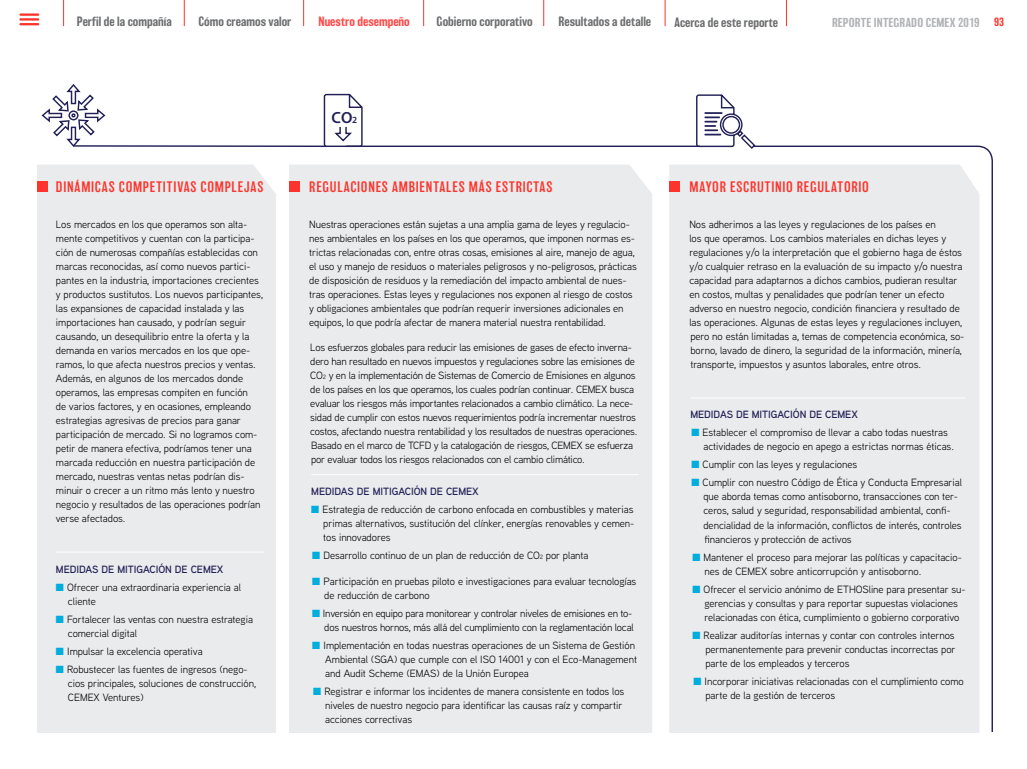
<style>
.page{position:relative;width:1027px;height:769px;background:#fff}
.page>*{position:absolute;margin:0;border:0;box-sizing:border-box;transform-origin:0 0}
.t1{font:600 16.2px "Myriad Pro";color:#222157}
.T1{font:300 14px "Balboa";letter-spacing:.06em;color:#fd342d}
.t2{font:500 12.5px "Balboa";color:#6d6e70}
.t3{font:500 12.5px "Balboa";color:#fe4948}
.t4{font:500 12px "Balboa";letter-spacing:.015em;color:#b1b3b6}
.texto_gral{font:10.5px/14px "Aaux Next";letter-spacing:-.005em;color:#000}
.texto_gral-2{font:600 10.5px "Aaux Next";letter-spacing:-.005em;color:#222157}
.s1{font-size:11px;color:#fd342d}
.s2{font-size:9.4px}
.s3{color:#00addc}
.s4{font-size:6.1px}
</style>
<div class="page">
<hr style="left:19px;top:13px;width:20px;height:3px;background:#fd342d">
<hr style="left:19px;top:18px;width:20px;height:3px;background:#fd342d">
<hr style="left:19px;top:23px;width:20px;height:2px;background:#fd342d">
<svg style="left:184px;top:0;width:1px;height:26px"></svg>
<svg style="left:63px;top:0;width:1px;height:26px"></svg>
<svg style="left:303px;top:0;width:1px;height:26px"></svg>
<svg style="left:423px;top:0;width:1px;height:26px"></svg>
<svg style="left:543px;top:0;width:1px;height:26px"></svg>
<svg style="left:664px;top:0;width:1px;height:26px"></svg>
<hr style="left:346px;top:145px;width:353px;height:2px;background:#222157">
<svg style="left:751px;top:145px;width:242px;height:588px"></svg>
<div style="left:37px;top:165px;width:239px;height:567px;background:#eaebec"></div>
<div style="left:289px;top:165px;width:363px;height:567px;background:#eaebec"></div>
<div style="left:669px;top:164px;width:310px;height:568px;background:#eaebec"></div>
<hr style="left:56px;top:551px;width:208px;height:1px;background:#fff">
<hr style="left:311px;top:474px;width:327px;height:1px;background:#fff">
<hr style="left:690px;top:397px;width:275px;height:1px;background:#fff">
<div style="left:289px;top:181px;width:10px;height:11px;background:#fd342d"></div>
<div style="left:37px;top:181px;width:10px;height:11px;background:#fd342d"></div>
<div style="left:669px;top:181px;width:10px;height:11px;background:#fd342d"></div>
<svg style="left:695px;top:94px;width:61px;height:56px"></svg>
<svg style="left:41px;top:84px;width:322px;height:63px"></svg>
<p class="t2" style="left:77px;top:14px;width:96px">Perfil de la compañía</p>
<p class="t2" style="left:198px;top:15px;width:94px">Cómo creamos valor</p>
<p class="t3" style="left:318px;top:14px;width:93px">Nuestro desempeño</p>
<p class="t2" style="left:436px;top:14px;width:98px">Gobierno corporativo</p>
<p class="t2" style="left:558px;top:14px;width:94px">Resultados a detalle</p>
<p class="t2" style="left:674px;top:15px;width:105px">Acerca de este reporte</p>
<p class="t4" style="left:831px;top:16px;width:174px">REPORTE INTEGRADO CEMEX 2019 <span class="s1">93</span></p>
<h1 class="t1" style="left:331px;top:107px;width:27px">CO<span class="s2">2</span></h1>
<p class="T1" style="left:56px;top:179px;width:209px">DINÁMICAS COMPETITIVAS COMPLEJAS</p>
<p class="T1" style="left:309px;top:179px;width:244px">REGULACIONES AMBIENTALES MÁS ESTRICTAS</p>
<p class="T1" style="left:689px;top:179px;width:181px">MAYOR ESCRUTINIO REGULATORIO</p>
<p class="texto_gral" style="left:56px;top:216px;width:208px">Los mercados en los que operamos son alta&shy;mente competitivos y cuentan con la participa&shy;ción de numerosas compañías establecidas con marcas reconocidas, así como nuevos partici&shy;pantes en la industria, importaciones crecientes y productos sustitutos. Los nuevos participantes, las expansiones de capacidad instalada y las importaciones han causado, y podrían seguir causando, un desequilibrio entre la oferta y la demanda en varios mercados en los que ope&shy;ramos, lo que afecta nuestros precios y ventas.<br>Además, en algunos de los mercados donde operamos, las empresas compiten en función<br>de varios factores, y en ocasiones, empleando estrategias agresivas de precios para ganar participación de mercado. Si no logramos com&shy;petir de manera efectiva, podríamos tener una marcada reducción en nuestra participación de mercado, nuestras ventas netas podrían dis&shy;minuir o crecer a un ritmo más lento y nuestro negocio y resultados de las operaciones podrían verse afectados.</p>
<p class="texto_gral-2" style="left:56px;top:561px;width:169px">MEDIDAS DE MITIGACIÓN DE CEMEX</p>
<p class="texto_gral" style="left:68px;top:579px;width:174px;text-indent:-12px"><span class="s3">■</span> Ofrecer una extraordinaria experiencia al cliente</p>
<p class="texto_gral" style="left:68px;top:611px;width:186px;text-indent:-12px"><span class="s3">■</span> Fortalecer las ventas con nuestra estrategia comercial digital</p>
<p class="texto_gral" style="left:56px;top:643px;width:148px"><span class="s3">■</span> Impulsar la excelencia operativa</p>
<p class="texto_gral" style="left:68px;top:661px;width:189px;text-indent:-12px"><span class="s3">■</span> Robustecer las fuentes de ingresos (nego&shy;cios principales, soluciones de construcción,<br>CEMEX Ventures)</p>
<p class="texto_gral" style="left:309px;top:216px;width:329px">Nuestras operaciones están sujetas a una amplia gama de leyes y regulacio&shy;nes ambientales en los países en los que operamos, que imponen normas es&shy;trictas relacionadas con, entre otras cosas, emisiones al aire, manejo de agua, el uso y manejo de residuos o materiales peligrosos y no-peligrosos, prácticas de disposición de residuos y la remediación del impacto ambiental de nues&shy;tras operaciones. Estas leyes y regulaciones nos exponen al riesgo de costos y obligaciones ambientales que podrían requerir inversiones adicionales en equipos, lo que podría afectar de manera material nuestra rentabilidad.</p>
<p class="texto_gral" style="left:310px;top:340px;width:328px">Los esfuerzos globales para reducir las emisiones de gases de efecto inverna&shy;dero han resultado en nuevos impuestos y regulaciones sobre las emisiones de CO<span class="s4">2</span> y en la implementación de Sistemas de Comercio de Emisiones en algunos de los países en los que operamos, los cuales podrían continuar. CEMEX busca evaluar los riesgos más importantes relacionados a cambio climático. La nece&shy;sidad de cumplir con estos nuevos requerimientos podría incrementar nuestros costos, afectando nuestra rentabilidad y los resultados de nuestras operaciones.<br>Basado en el marco de TCFD y la catalogación de riesgos, CEMEX se esfuerza por evaluar todos los riesgos relacionados con el cambio climático.</p>
<p class="texto_gral-2" style="left:311px;top:484px;width:169px">MEDIDAS DE MITIGACIÓN DE CEMEX</p>
<p class="texto_gral" style="left:323px;top:502px;width:312px;text-align:justify;text-indent:-12px"><span class="s3">■</span> Estrategia de reducción de carbono enfocada en combustibles y materias primas alternativos, sustitución del clínker, energías renovables y cemen&shy;tos innovadores</p>
<p class="texto_gral" style="left:312px;top:548px;width:278px"><span class="s3">■</span> Desarrollo continuo de un plan de reducción de CO<span class="s4">2</span> por planta</p>
<p class="texto_gral" style="left:324px;top:573px;width:313px;text-indent:-12px"><span class="s3">■</span> Participación en pruebas piloto e investigaciones para evaluar tecnologías de reducción de carbono</p>
<p class="texto_gral" style="left:312px;top:605px;width:323px;text-align:right"><span class="s3">■</span> Inversión en equipo para monitorear y controlar niveles de emisiones en to&shy;dos nuestros hornos, más allá del cumplimiento con la reglamentación local</p>
<p class="texto_gral" style="left:325px;top:637px;width:313px;text-indent:-13px"><span class="s3">■</span> Implementación en todas nuestras operaciones de un Sistema de Gestión<br>Ambiental (SGA) que cumple con el ISO 14001 y con el Eco-Management and Audit Scheme (EMAS) de la Unión Europea</p>
<p class="texto_gral" style="left:325px;top:683px;width:300px;text-indent:-12px"><span class="s3">■</span> Registrar e informar los incidentes de manera consistente en todos los niveles de nuestro negocio para identificar las causas raíz y compartir acciones correctivas</p>
<p class="texto_gral" style="left:689px;top:216px;width:276px">Nos adherimos a las leyes y regulaciones de los países en<br>los que operamos. Los cambios materiales en dichas leyes y regulaciones y/o la interpretación que el gobierno haga de éstos y/o cualquier retraso en la evaluación de su impacto y/o nuestra capacidad para adaptarnos a dichos cambios, pudieran resultar en costos, multas y penalidades que podrían tener un efecto adverso en nuestro negocio, condición financiera y resultado de las operaciones. Algunas de estas leyes y regulaciones incluyen, pero no están limitadas a, temas de competencia económica, so&shy;borno, lavado de dinero, la seguridad de la información, minería, transporte, impuestos y asuntos laborales, entre otros.</p>
<p class="texto_gral-2" style="left:690px;top:407px;width:169px">MEDIDAS DE MITIGACIÓN DE CEMEX</p>
<p class="texto_gral" style="left:703px;top:425px;width:252px;text-indent:-12px"><span class="s3">■</span> Establecer el compromiso de llevar a cabo todas nuestras actividades de negocio en apego a estrictas normas éticas.</p>
<p class="texto_gral" style="left:691px;top:457px;width:167px"><span class="s3">■</span> Cumplir con las leyes y regulaciones</p>
<p class="texto_gral" style="left:703px;top:475px;width:260px;text-indent:-12px"><span class="s3">■</span> Cumplir con nuestro Código de Ética y Conducta Empresarial que aborda temas como antisoborno, transacciones con ter&shy;ceros, salud y seguridad, responsabilidad ambiental, confi&shy;dencialidad de la información, conflictos de interés, controles financieros y protección de activos</p>
<p class="texto_gral" style="left:704px;top:549px;width:259px;text-indent:-12px"><span class="s3">■</span> Mantener el proceso para mejorar las políticas y capacitacio&shy;nes de CEMEX sobre anticorrupción y antisoborno.</p>
<p class="texto_gral" style="left:692px;top:581px;width:275px;text-align:center"><span class="s3">■</span> Ofrecer el servicio anónimo de ETHOSline para presentar su&shy;gerencias y consultas y para reportar supuestas violaciones relacionadas con ética, cumplimiento o gobierno corporativo</p>
<p class="texto_gral" style="left:705px;top:627px;width:251px;text-align:justify;text-indent:-13px"><span class="s3">■</span> Realizar auditorías internas y contar con controles internos permanentemente para prevenir conductas incorrectas por parte de los empleados y terceros</p>
<p class="texto_gral" style="left:705px;top:673px;width:260px;text-indent:-12px"><span class="s3">■</span> Incorporar iniciativas relacionadas con el cumplimiento como parte de la gestión de terceros</p>
</div>
